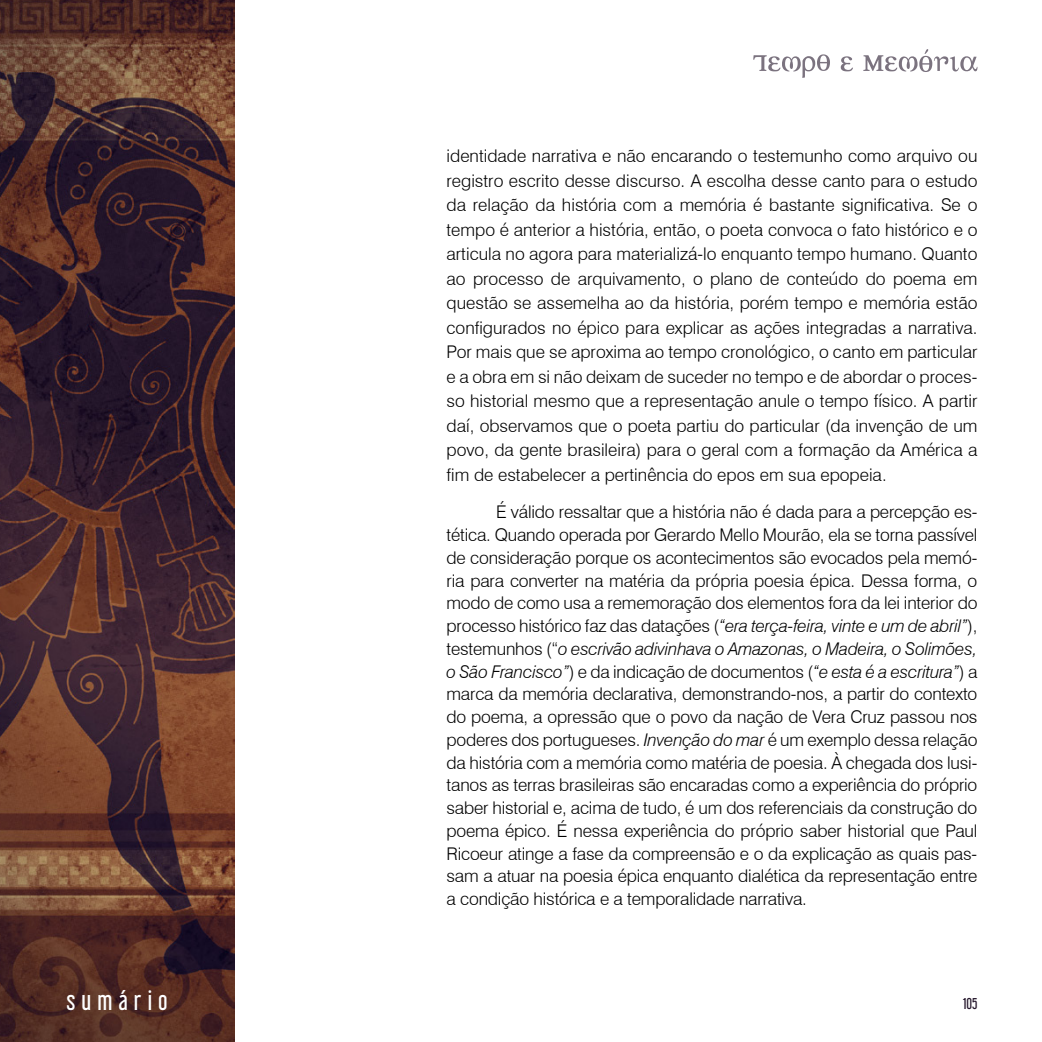
<style>
.page{position:relative;width:1042px;height:1042px;background:#fff}
.page>*{position:absolute;margin:0;border:0;box-sizing:border-box;transform-origin:0 0}
.t1{font:24.5px "Libel Suit Rg";letter-spacing:.25em;color:#fff}
.t2{font:300 17.5px/22.8px "Swiss 721 BT";letter-spacing:-.005em;color:#000;text-align:justify}
.t3{font:14px "Libel Suit Rg";color:#25172c}
.s1{font-style:italic}
</style>
<div class="page">
<img style="left:0;top:0;width:234px;height:1042px">
<svg style="left:753px;top:54px;width:77px;height:24px"></svg>
<svg style="left:841px;top:56px;width:12px;height:15px"></svg>
<svg style="left:863px;top:49px;width:114px;height:23px"></svg>
<p class="t2" style="left:446px;top:144px;width:532px;line-height:24.5px">identidade narrativa e não encarando o testemunho como arquivo ou registro escrito desse discurso. A escolha desse canto para o estudo da relação da história com a memória é bastante significativa. Se o tempo é anterior a história, então, o poeta convoca o fato histórico e o articula no agora para materializá-lo enquanto tempo humano. Quanto ao processo de arquivamento, o plano de conteúdo do poema em questão se assemelha ao da história, porém tempo e memória estão configurados no épico para explicar as ações integradas a narrativa.<br>Por mais que se aproxima ao tempo cronológico, o canto em particular e a obra em si não deixam de suceder no tempo e de abordar o proces&shy;so historial mesmo que a representação anule o tempo físico. A partir daí, observamos que o poeta partiu do particular (da invenção de um povo, da gente brasileira) para o geral com a formação da América a fim de estabelecer a pertinência do epos em sua epopeia.</p>
<p class="t2" style="left:446px;top:501px;width:532px;text-indent:50px">É válido ressaltar que a história não é dada para a percepção es&shy;tética. Quando operada por Gerardo Mello Mourão, ela se torna passível de consideração porque os acontecimentos são evocados pela memó&shy;ria para converter na matéria da própria poesia épica. Dessa forma, o modo de como usa a rememoração dos elementos fora da lei interior do processo histórico faz das datações (<span class="s1">“era terça-feira, vinte e um de abril”</span>), testemunhos (“<span class="s1">o escrivão adivinhava o Amazonas, o Madeira, o Solimões, o São Francisco”</span>) e da indicação de documentos (<span class="s1">“e esta é a escritura”</span>) a marca da memória declarativa, demonstrando-nos, a partir do contexto do poema, a opressão que o povo da nação de Vera Cruz passou nos poderes dos portugueses. <span class="s1">Invenção do mar</span> é um exemplo dessa relação da história com a memória como matéria de poesia. À chegada dos lusi&shy;tanos as terras brasileiras são encaradas como a experiência do próprio saber historial e, acima de tudo, é um dos referenciais da construção do poema épico. É nessa experiência do próprio saber historial que Paul Ricoeur atinge a fase da compreensão e o da explicação as quais pas&shy;sam a atuar na poesia épica enquanto dialética da representação entre a condição histórica e a temporalidade narrativa.</p>
<h1 class="t1" style="left:66px;top:980px;width:103px">sumário</h1>
<p class="t3" style="left:963px;top:992px;width:16px">105</p>
</div>
